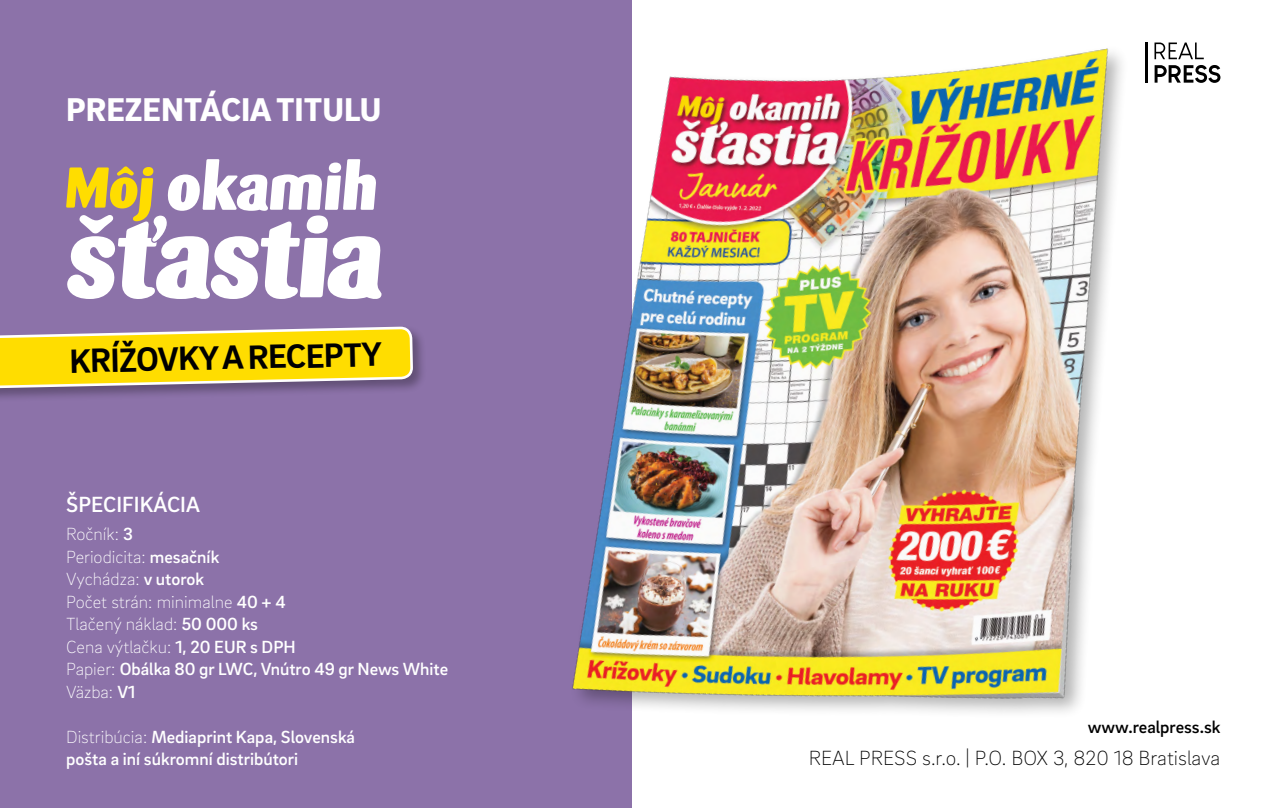
<style>
.page{position:relative;width:1263px;height:808px;background:#fff}
.page>*{position:absolute;margin:0;border:0;box-sizing:border-box;transform-origin:0 0}
.t1{font:700 34.5px "Brix Sans";color:#000}
.t2{font:900 33.75px "Brix Sans";color:#fff}
.t3{font:500 22.5px "Brix Sans";color:#fff}
.t4{font:200 21px "Brix Sans";color:#000}
.t5{font:200 18px/22.5px "Brix Sans";color:#fff}
.t6{font:500 18px/22.5px "Brix Sans";color:#fff}
.t7{font:500 18px "Brix Sans";color:#000}
.s1{font-weight:500}
.s2{font-weight:200}
</style>
<div class="page">
<div style="left:0;top:0;width:631px;height:808px;background:#8c72a9"></div>
<img style="left:572px;top:0;width:649px;height:790px">
<div style="left:0;top:324px;width:427px;height:80px;background:#000;opacity:.3"></div>
<svg style="left:0;top:328px;width:412px;height:76px"></svg>
<svg style="left:66px;top:159px;width:316px;height:140px"></svg>
<svg style="left:1154px;top:43px;width:50px;height:16px"></svg>
<svg style="left:1154px;top:65px;width:66px;height:18px"></svg>
<hr style="left:1145px;top:43px;width:3px;height:40px;background:#000">
<h2 class="t2" style="left:66px;top:87px;width:317px">PREZENTÁCIA TITULU</h2>
<h1 class="t1" style="left:69px;top:338px;width:314px;rotate:-1deg">KRÍŽOVKY a RECEPTY</h1>
<p class="t3" style="left:66px;top:490px;width:135px">ŠPECIFIKÁCIA</p>
<p class="t5" style="left:66px;top:522px;width:383px">Ročník: <span class="s1">3<br></span>Periodicita: <span class="s1">mesačník<br></span>Vychádza: <span class="s1">v utorok<br></span>Počet strán: minimalne <span class="s1">40 + 4<br></span>Tlačený náklad: <span class="s1">50 000 ks<br></span>Cena výtlačku: <span class="s1">1, 20 EUR s DPH<br></span>Papier: <span class="s1">Obálka 80 gr LWC, Vnútro 49 gr News White<br></span>Väzba: <span class="s1">V1</span></p>
<p class="t6" style="left:66px;top:725px;width:290px"><span class="s2">Distribúcia:</span> Mediaprint Kapa, Slovenská pošta a iní súkromní distribútori</p>
<p class="t7" style="left:1088px;top:715px;width:134px">www.realpress.sk</p>
<p class="t4" style="left:809px;top:745px;width:413px">REAL PRESS s.r.o. | P.O. BOX 3, 820 18 Bratislava</p>
</div>
